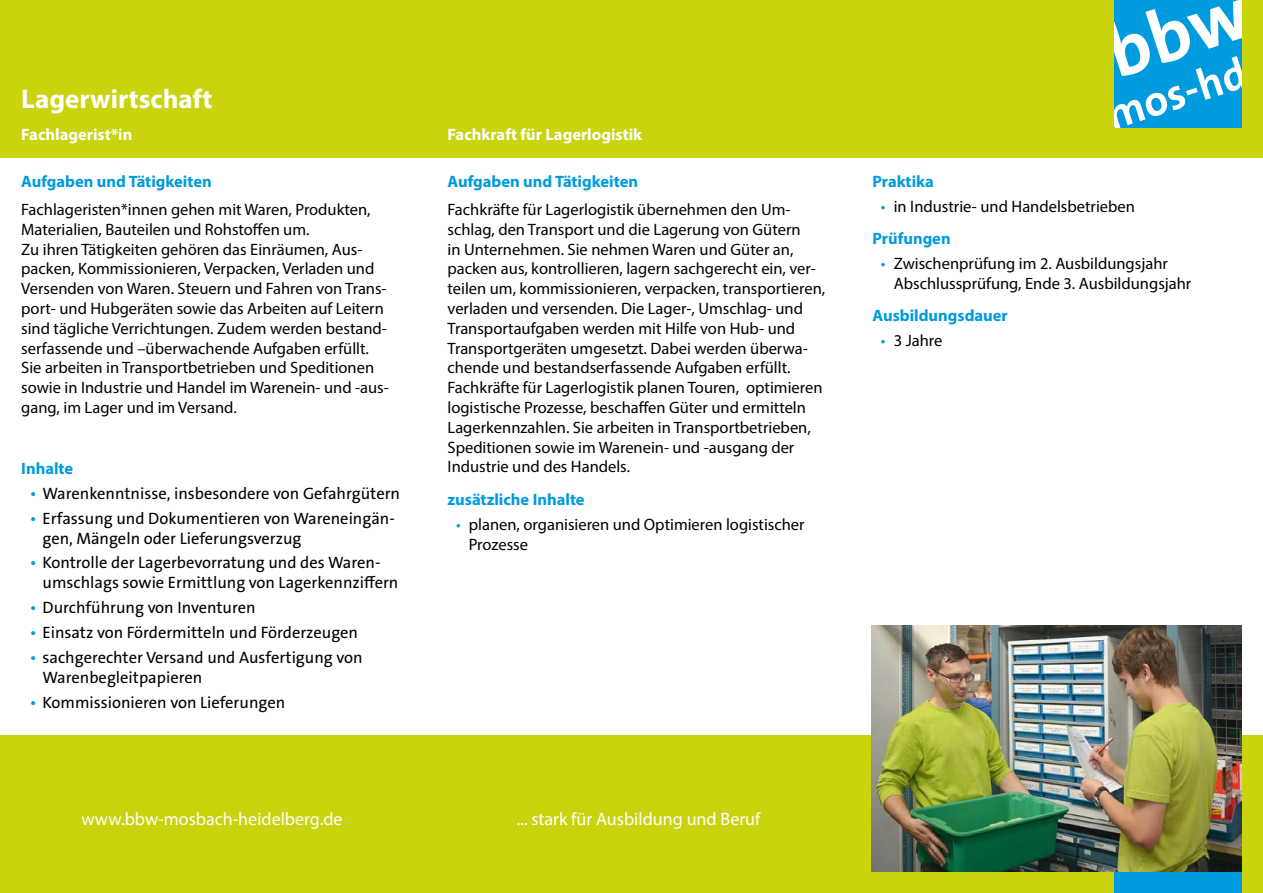
<style>
.page{position:relative;width:1263px;height:893px;background:#fff}
.page>*{position:absolute;margin:0;border:0;box-sizing:border-box;transform-origin:0 0}
.t1{font:700 43.8px "The Sans Os F";color:#fff}
.t2{font:700 27px "Myriad Pro";color:#fff}
.t3{font:18px "Myriad Pro";color:#fff}
.t4{font:16.5px/19.8px "Myriad Pro";color:#000}
.t5{font:16.5px/19.8px "The Sans Os F";color:#000}
.t6{font:700 16.5px "Myriad Pro";color:#009bde}
.t7{font:700 16.5px "Myriad Pro";color:#fff}
.s1{color:#009bde}
.s2{font-weight:700;color:#009bde}
</style>
<div class="page">
<div style="left:0;top:0;width:1263px;height:157px;background:#c9d30e"></div>
<div style="left:0;top:736px;width:1263px;height:157px;background:#c9d30e"></div>
<div style="left:1114px;top:850px;width:128px;height:43px;background:#009bde"></div>
<img style="left:872px;top:625px;width:370px;height:247px">
<div style="left:1114px;top:0;width:128px;height:128px;background:#009bde"></div>
<h2 class="t2" style="left:21px;top:81px;width:193px">Lagerwirtschaft</h2>
<p class="t7" style="left:21px;top:124px;width:113px">Fachlagerist*in</p>
<p class="t7" style="left:448px;top:124px;width:196px">Fachkraft für Lagerlogistik</p>
<p class="t6" style="left:21px;top:170px;width:192px">Aufgaben und Tätigkeiten</p>
<p class="t4" style="left:21px;top:199px;width:369px">Fachlageristen*innen gehen mit Waren, Produkten, Materialien, Bauteilen und Rohstoffen um.<br>Zu ihren Tätigkeiten gehören das Einräumen, Aus&shy;packen, Kommissionieren, Verpacken, Verladen und Versenden von Waren. Steuern und Fahren von Trans&shy;port- und Hubgeräten sowie das Arbeiten auf Leitern sind tägliche Verrichtungen. Zudem werden bestand&shy;serfassende und –überwachende Aufgaben erfüllt.<br>Sie arbeiten in Transportbetrieben und Speditionen sowie in Industrie und Handel im Warenein- und -aus&shy;gang, im Lager und im Versand.</p>
<p class="t6" style="left:21px;top:458px;width:54px">Inhalte</p>
<p class="t5" style="left:30px;top:483px;width:372px"><span class="s1">•</span> Warenkenntnisse, insbesondere von Gefahrgütern</p>
<p class="t5" style="left:43px;top:508px;width:354px;text-indent:-13px"><span class="s1">•</span> Erfassung und Dokumentieren von Wareneingän&shy;gen, Mängeln oder Lieferungsverzug</p>
<p class="t5" style="left:43px;top:553px;width:357px;text-indent:-13px"><span class="s1">•</span> Kontrolle der Lagerbevorratung und des Waren&shy;umschlags sowie Ermittlung von Lagerkennziffern</p>
<p class="t5" style="left:30px;top:598px;width:227px"><span class="s1">•</span> Durchführung von Inventuren</p>
<p class="t5" style="left:30px;top:623px;width:330px"><span class="s1">•</span> Einsatz von Fördermitteln und Förderzeugen</p>
<p class="t5" style="left:43px;top:648px;width:321px;text-indent:-13px"><span class="s1">•</span> sachgerechter Versand und Ausfertigung von<br>Warenbegleitpapieren</p>
<p class="t5" style="left:30px;top:692px;width:257px"><span class="s1">•</span> Kommissionieren von Lieferungen</p>
<p class="t6" style="left:448px;top:170px;width:192px">Aufgaben und Tätigkeiten</p>
<p class="t4" style="left:448px;top:199px;width:379px">Fachkräfte für Lagerlogistik übernehmen den Um&shy;schlag, den Transport und die Lagerung von Gütern<br>in Unternehmen. Sie nehmen Waren und Güter an, packen aus, kontrollieren, lagern sachgerecht ein, ver&shy;teilen um, kommissionieren, verpacken, transportieren, verladen und versenden. Die Lager-, Umschlag- und Transportaufgaben werden mit Hilfe von Hub- und Transportgeräten umgesetzt. Dabei werden überwa&shy;chende und bestandserfassende Aufgaben erfüllt.<br>Fachkräfte für Lagerlogistik planen Touren, optimieren logistische Prozesse, beschaffen Güter und ermitteln Lagerkennzahlen. Sie arbeiten in Transportbetrieben, Speditionen sowie im Warenein- und -ausgang der Industrie und des Handels.</p>
<p class="t6" style="left:448px;top:489px;width:139px">zusätzliche Inhalte</p>
<p class="t4" style="left:469px;top:514px;width:337px;text-indent:-13px"><span class="s1">•</span> planen, organisieren und Optimieren logistischer<br>Prozesse</p>
<p class="t3" style="left:82px;top:808px;width:263px">www.bbw-mosbach-heidelberg.de</p>
<p class="t3" style="left:516px;top:808px;width:246px">... stark für Ausbildung und Beruf</p>
<h1 class="t1" style="left:1099px;top:89px;width:146px;rotate:-18deg">mos-hd</h1>
<p class="t6" style="left:872px;top:170px;width:63px">Praktika</p>
<p class="t4" style="left:872px;top:190px;width:264px;line-height:32.5px;text-indent:8px"><span class="s1">•</span> in Industrie- und Handelsbetrieben<br><span class="s2">Prüfungen</span></p>
<p class="t4" style="left:894px;top:253px;width:299px;text-indent:-13px"><span class="s1">•</span> Zwischenprüfung im 2. Ausbildungsjahr<br>Abschlussprüfung, Ende 3. Ausbildungsjahr</p>
<p class="t6" style="left:872px;top:305px;width:137px">Ausbildungsdauer</p>
<p class="t4" style="left:881px;top:331px;width:63px"><span class="s1">•</span> 3 Jahre</p>
</div>
